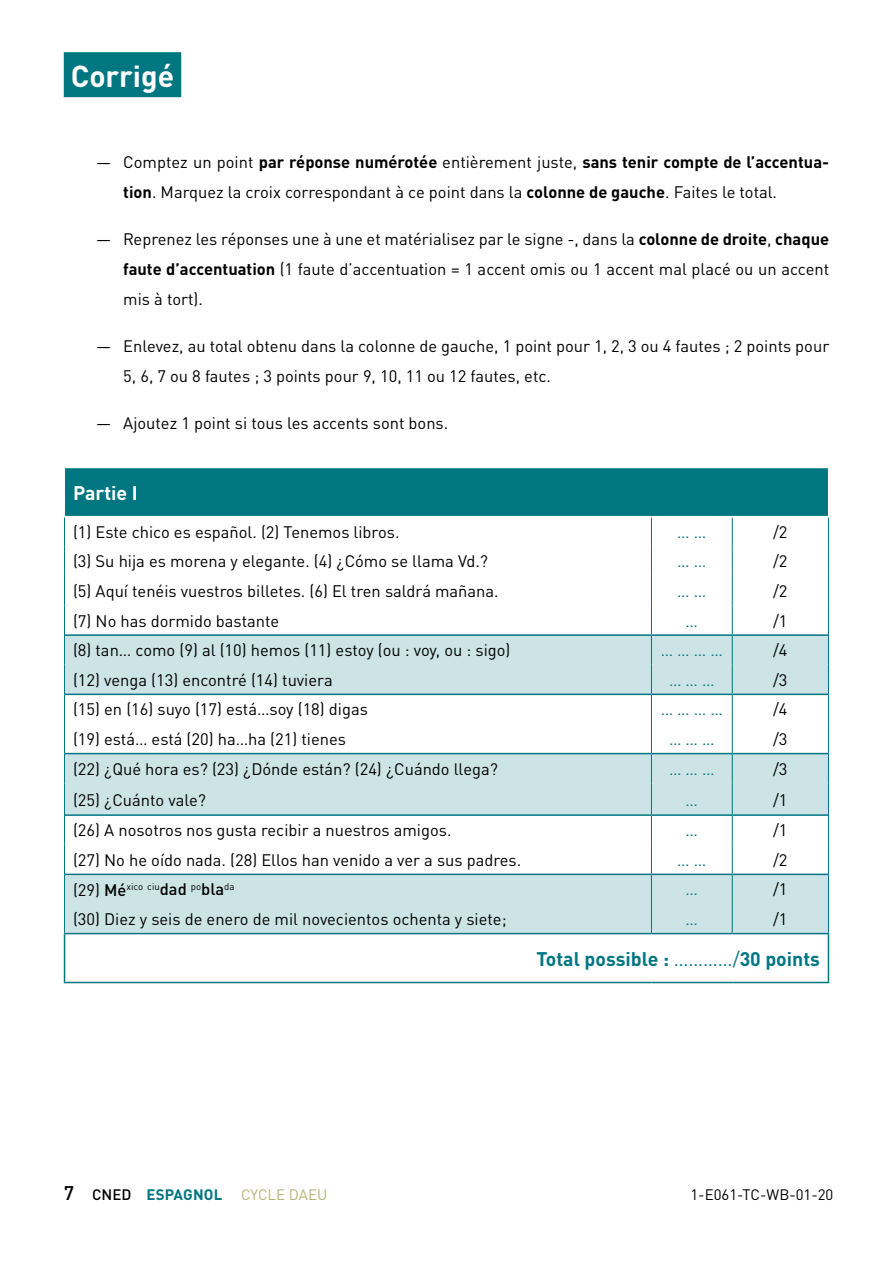
<style>
.page{position:relative;width:893px;height:1263px;background:#fff}
.page>*{position:absolute;margin:0;border:0;box-sizing:border-box;transform-origin:0 0}
.Titre_Seance{font:700 30px "DINOT";color:#fff}
.Reserve{font:700 19.5px "DINOT";color:#007681}
.Reserve-2{font:700 19.5px "DINOT";color:#fff}
.Tablo{font:16.5px/30px "DINOT";color:#000}
.Tablo-2{font:16.5px "DINOT";color:#007681}
.t1{font:15px "DINOT";color:#000}
.t2{font:700 15px "DINOT";letter-spacing:.01em;color:#007681}
.t3{font:15px "DINOT";color:#b7b479}
.Tablo-3{font:9.6px "DINOT";color:#000}
.s1{font-weight:700}
.s2{font-size:16.5px}
.s3{font-weight:500;font-size:16.5px}
.s4{font-weight:400}
.s5{font-weight:500;font-size:19.5px;color:#000}
.s6{font-weight:500;color:#000}
</style>
<div class="page">
<div style="left:64px;top:52px;width:117px;height:45px;background:#007681"></div>
<div style="left:65px;top:468px;width:763px;height:49px;background:#007681"></div>
<svg style="left:65px;top:636px;width:763px;height:297px;fill:#cce4e6"></svg>
<svg style="left:64px;top:517px;width:1px;height:29px"></svg>
<svg style="left:651px;top:517px;width:1px;height:29px"></svg>
<svg style="left:732px;top:517px;width:1px;height:29px"></svg>
<svg style="left:828px;top:517px;width:1px;height:29px"></svg>
<hr style="left:64px;top:546px;width:1px;height:30px;background:#007681">
<hr style="left:651px;top:546px;width:1px;height:30px;background:#007681">
<hr style="left:732px;top:546px;width:1px;height:30px;background:#007681">
<hr style="left:828px;top:546px;width:1px;height:30px;background:#007681">
<svg style="left:64px;top:576px;width:1px;height:29px"></svg>
<svg style="left:828px;top:576px;width:1px;height:29px"></svg>
<hr style="left:64px;top:605px;width:1px;height:30px;background:#007681">
<hr style="left:828px;top:605px;width:1px;height:30px;background:#007681">
<hr style="left:828px;top:635px;width:1px;height:30px;background:#007681">
<svg style="left:828px;top:665px;width:1px;height:29px"></svg>
<hr style="left:64px;top:694px;width:1px;height:30px;background:#007681">
<hr style="left:828px;top:694px;width:1px;height:30px;background:#007681">
<hr style="left:64px;top:724px;width:1px;height:30px;background:#007681">
<hr style="left:828px;top:724px;width:1px;height:30px;background:#007681">
<svg style="left:651px;top:576px;width:1px;height:207px"></svg>
<svg style="left:732px;top:576px;width:1px;height:207px"></svg>
<svg style="left:828px;top:754px;width:1px;height:29px"></svg>
<hr style="left:651px;top:783px;width:1px;height:31px;background:#007681">
<hr style="left:732px;top:783px;width:1px;height:31px;background:#007681">
<hr style="left:828px;top:783px;width:1px;height:32px;background:#007681">
<hr style="left:64px;top:815px;width:1px;height:30px;background:#007681">
<hr style="left:828px;top:815px;width:1px;height:30px;background:#007681">
<svg style="left:64px;top:845px;width:1px;height:29px"></svg>
<svg style="left:828px;top:845px;width:1px;height:29px"></svg>
<hr style="left:828px;top:874px;width:1px;height:30px;background:#007681">
<svg style="left:651px;top:816px;width:1px;height:117px"></svg>
<svg style="left:732px;top:816px;width:1px;height:117px"></svg>
<svg style="left:828px;top:904px;width:1px;height:29px"></svg>
<hr style="left:64px;top:516px;width:587px;height:1px;background:#fff">
<hr style="left:651px;top:516px;width:81px;height:1px;background:#fff">
<hr style="left:732px;top:516px;width:97px;height:1px;background:#fff">
<hr style="left:64px;top:934px;width:1px;height:48px;background:#007681">
<hr style="left:828px;top:934px;width:1px;height:48px;background:#007681">
<hr style="left:64px;top:982px;width:587px;height:1px;background:#007681">
<hr style="left:651px;top:982px;width:81px;height:1px;background:#007681">
<hr style="left:732px;top:982px;width:97px;height:1px;background:#007681">
<hr style="left:65px;top:634px;width:586px;height:2px;background:#007681">
<hr style="left:651px;top:634px;width:81px;height:2px;background:#007681">
<hr style="left:732px;top:634px;width:96px;height:2px;background:#007681">
<hr style="left:65px;top:694px;width:586px;height:1px;background:#007681">
<hr style="left:651px;top:694px;width:81px;height:1px;background:#007681">
<hr style="left:732px;top:694px;width:96px;height:1px;background:#007681">
<hr style="left:64px;top:635px;width:1px;height:30px;background:#007681">
<svg style="left:64px;top:665px;width:1px;height:29px"></svg>
<hr style="left:65px;top:753px;width:586px;height:1px;background:#007681">
<hr style="left:651px;top:753px;width:81px;height:1px;background:#007681">
<hr style="left:732px;top:753px;width:96px;height:1px;background:#007681">
<hr style="left:65px;top:814px;width:586px;height:2px;background:#007681">
<hr style="left:651px;top:814px;width:81px;height:2px;background:#007681">
<hr style="left:732px;top:814px;width:96px;height:2px;background:#007681">
<svg style="left:64px;top:754px;width:1px;height:29px"></svg>
<hr style="left:64px;top:783px;width:1px;height:32px;background:#007681">
<hr style="left:65px;top:873px;width:586px;height:2px;background:#007681">
<hr style="left:651px;top:873px;width:81px;height:2px;background:#007681">
<hr style="left:732px;top:873px;width:96px;height:2px;background:#007681">
<hr style="left:64px;top:874px;width:1px;height:30px;background:#007681">
<svg style="left:64px;top:904px;width:1px;height:29px"></svg>
<hr style="left:64px;top:933px;width:587px;height:1px;background:#007681">
<hr style="left:651px;top:933px;width:81px;height:1px;background:#007681">
<hr style="left:732px;top:933px;width:97px;height:1px;background:#007681">
<p class="Titre_Seance" style="left:71px;top:56px;width:105px">Corrigé</p>
<p class="Tablo" style="left:123px;top:146px;width:707px;text-indent:-27px">— Comptez un point <span class="s1">par réponse numérotée</span> entièrement juste, <span class="s1">sans tenir compte de l’accentua&shy;tion</span>. Marquez la croix correspondant à ce point dans la <span class="s1">colonne de gauche</span>. Faites le total.</p>
<p class="Tablo" style="left:123px;top:223px;width:707px;text-align:justify;text-indent:-27px">— Reprenez les réponses une à une et matérialisez par le signe -, dans la <span class="s1">colonne de droite</span>, <span class="s1">chaque faute d’accentuation</span> (1 faute d’accentuation = 1 accent omis ou 1 accent mal placé ou un accent mis à tort).</p>
<p class="Tablo" style="left:123px;top:331px;width:707px;text-indent:-27px">— Enlevez, au total obtenu dans la colonne de gauche, 1 point pour 1, 2, 3 ou 4 fautes ; 2 points pour<br>5, 6, 7 ou 8 fautes ; 3 points pour 9, 10, 11 ou 12 fautes, etc.</p>
<p class="Tablo" style="left:96px;top:408px;width:353px">— Ajoutez 1 point si tous les accents sont bons.</p>
<p class="Reserve-2" style="left:73px;top:480px;width:66px">Partie I</p>
<p class="Tablo" style="left:73px;top:516px;width:328px">(1) Este chico es español. (2) Tenemos libros.</p>
<p class="Tablo-2" style="left:677px;top:521px;width:31px">… …</p>
<p class="Tablo" style="left:773px;top:516px;width:16px">/2</p>
<p class="Tablo" style="left:73px;top:546px;width:416px">(3) Su hija es morena y elegante. (4) ¿Cómo se llama Vd.?</p>
<p class="Tablo-2" style="left:677px;top:551px;width:31px">… …</p>
<p class="Tablo" style="left:773px;top:546px;width:16px">/2</p>
<p class="Tablo" style="left:73px;top:576px;width:427px">(5) Aquí tenéis vuestros billetes. (6) El tren saldrá mañana.</p>
<p class="Tablo-2" style="left:677px;top:581px;width:31px">… …</p>
<p class="Tablo" style="left:773px;top:576px;width:16px">/2</p>
<p class="Tablo" style="left:73px;top:605px;width:208px">(7) No has dormido bastante</p>
<p class="Tablo-2" style="left:686px;top:610px;width:14px">…</p>
<p class="Tablo" style="left:773px;top:605px;width:16px">/1</p>
<p class="Tablo" style="left:73px;top:635px;width:439px">(8) tan… como (9) al (10) hemos (11) estoy (ou : voy, ou : sigo)</p>
<p class="Tablo-2" style="left:661px;top:640px;width:64px">… … … …</p>
<p class="Tablo" style="left:773px;top:635px;width:16px">/4</p>
<p class="Tablo" style="left:73px;top:665px;width:261px">(12) venga (13) encontré (14) tuviera</p>
<p class="Tablo-2" style="left:669px;top:670px;width:47px">… … …</p>
<p class="Tablo" style="left:773px;top:665px;width:16px">/3</p>
<p class="Tablo" style="left:73px;top:694px;width:296px">(15) en (16) suyo (17) está…soy (18) digas</p>
<p class="Tablo-2" style="left:661px;top:699px;width:64px">… … … …</p>
<p class="Tablo" style="left:773px;top:694px;width:16px">/4</p>
<p class="Tablo" style="left:73px;top:724px;width:274px">(19) está… está (20) ha…ha (21) tienes</p>
<p class="Tablo-2" style="left:669px;top:729px;width:47px">… … …</p>
<p class="Tablo" style="left:773px;top:724px;width:16px">/3</p>
<p class="Tablo" style="left:73px;top:753px;width:426px">(22) ¿Qué hora es? (23) ¿Dónde están? (24) ¿Cuándo llega?</p>
<p class="Tablo-2" style="left:669px;top:758px;width:47px">… … …</p>
<p class="Tablo" style="left:773px;top:753px;width:16px">/3</p>
<p class="Tablo" style="left:73px;top:784px;width:134px">(25) ¿Cuánto vale?</p>
<p class="Tablo-2" style="left:686px;top:789px;width:14px">…</p>
<p class="Tablo" style="left:773px;top:784px;width:16px">/1</p>
<p class="Tablo" style="left:73px;top:815px;width:380px">(26) A nosotros nos gusta recibir a nuestros amigos.</p>
<p class="Tablo-2" style="left:686px;top:820px;width:14px">…</p>
<p class="Tablo" style="left:773px;top:815px;width:16px">/1</p>
<p class="Tablo" style="left:73px;top:845px;width:450px">(27) No he oído nada. (28) Ellos han venido a ver a sus padres.</p>
<p class="Tablo-2" style="left:677px;top:850px;width:31px">……</p>
<p class="Tablo" style="left:773px;top:845px;width:16px">/2</p>
<p class="Tablo-3" style="left:73px;top:880px;width:163px"><span class="s2">(29)</span> <span class="s3">Mé</span>xico ciu<span class="s3">dad</span> po<span class="s3">bla</span>da</p>
<p class="Tablo-2" style="left:686px;top:879px;width:14px">…</p>
<p class="Tablo" style="left:773px;top:874px;width:16px">/1</p>
<p class="Tablo" style="left:73px;top:904px;width:435px">(30) Diez y seis de enero de mil novecientos ochenta y siete;</p>
<p class="Tablo-2" style="left:686px;top:909px;width:14px">…</p>
<p class="Tablo" style="left:773px;top:904px;width:16px">/1</p>
<p class="Reserve" style="left:536px;top:946px;width:285px">Total possible : <span class="s4">…………/</span>30 points</p>
<p class="t2" style="left:64px;top:1184px;width:160px"><span class="s5">7</span> <span class="s6">CNED</span> ESPAGNOL</p>
<p class="t3" style="left:241px;top:1185px;width:88px">CYCLE DAEU</p>
<p class="t1" style="left:690px;top:1185px;width:144px">1-E061-TC-WB-01-20</p>
</div>
